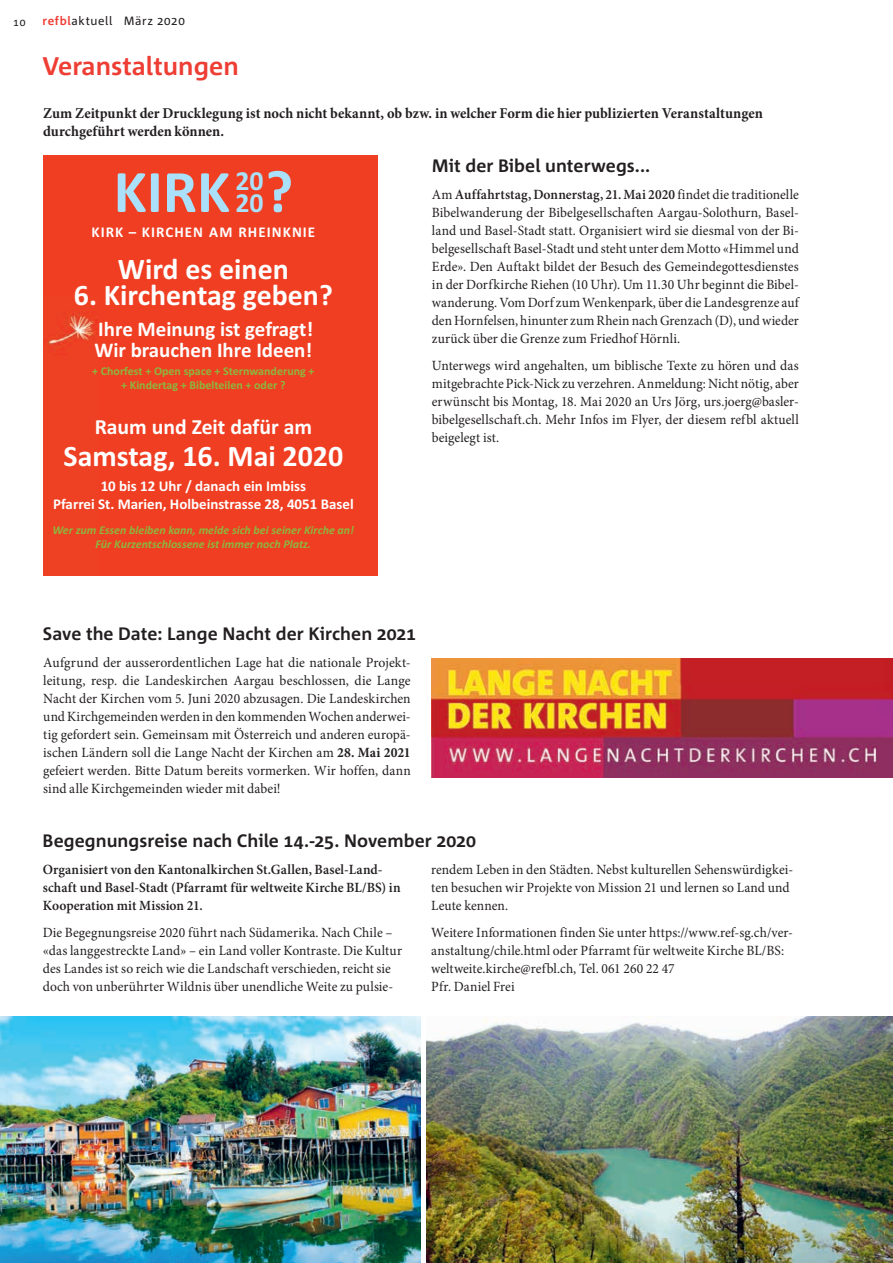
<style>
.page{position:relative;width:893px;height:1263px;background:#fff}
.page>*{position:absolute;margin:0;border:0;box-sizing:border-box;transform-origin:0 0}
.t1{font:700 60.75px "Calibri";color:#aae0f9}
.t2{font:700 29.85px "Calibri";color:#fff}
.t3{font:700 27.75px "Calibri";color:#aae0f9}
.t4{font:700 25.5px "Corpid C1";color:#ee3e34}
.t5{font:700 21.75px "Calibri";color:#fff}
.t6{font:700 21px/21px "Calibri";color:#fff}
.t7{font:700 18px "Corpid C1";color:#231f20}
.t8{font:700 15px/18px "Minion Pro";color:#231f20;scale:.96 1}
.t9{font:700 15px/18px "Calibri";color:#fff;text-align:center}
.t10{font:700 15px "Calibri";letter-spacing:.07em;color:#fff}
.t11{font:14.1px/18px "Minion Pro";letter-spacing:.005em;color:#231f20;scale:.96 1}
.t12{font:14.1px/18px "Minion Pro";letter-spacing:.005em;color:#231f20;text-align:justify}
.t13{font:600 14.1px/18px "Minion Pro";letter-spacing:.005em;color:#231f20;scale:.96 1}
.t14{font:italic 700 12px/14.4px "Calibri";color:#8eb63e;text-align:center}
.t15{font:700 12px/14.4px "Calibri";color:#8eb63e;text-align:center}
.t16{font:12px "Corpid C1";letter-spacing:.05em;color:#231f20}
.t17{font:10.5px "Corpid C1";color:#231f20}
.s1{font-weight:700;color:#ee3e34}
.s2{font-weight:600}
.s3{font-weight:700}
</style>
<div class="page">
<img style="left:427px;top:1016px;width:466px;height:247px">
<div style="left:43px;top:155px;width:335px;height:421px;background:#ef3e22"></div>
<img style="left:47px;top:311px;width:50px;height:37px">
<img style="left:0;top:1016px;width:421px;height:247px">
<img style="left:432px;top:658px;width:461px;height:119px">
<p class="t17" style="left:13px;top:15px;width:14px">10</p>
<p class="t16" style="left:43px;top:14px;width:144px"><span class="s1">refbl</span>aktuell März 2020</p>
<h3 class="t4" style="left:43px;top:50px;width:198px">Veranstaltungen</h3>
<p class="t8" style="left:43px;top:105px;width:751px">Zum Zeitpunkt der Drucklegung ist noch nicht bekannt, ob bzw. in welcher Form die hier publizierten Veranstaltungen durchgeführt werden können.</p>
<h1 class="t1" style="left:114px;top:154px;width:181px">KIRK ?<sup>20</sup></h1>
<h3 class="t3" style="left:235px;top:186px;width:30px">20</h3>
<p class="t10" style="left:92px;top:223px;width:225px">KIRK – KIRCHEN AM RHEINKNIE</p>
<h2 class="t2" style="left:118px;top:250px;width:172px">Wird es einen</h2>
<h2 class="t2" style="left:74px;top:277px;width:260px">6. Kirchentag geben?</h2>
<h3 class="t6" style="left:94px;top:317px;width:220px">Ihre Meinung ist gefragt!<br>Wir brauchen Ihre Ideen!</h3>
<p class="t15" style="left:92px;top:363px;width:224px">+ Chorfest + Open space + Sternwanderung + + Kindertag + Bibelteilen + oder ?</p>
<h3 class="t5" style="left:95px;top:413px;width:219px">Raum und Zeit dafür am</h3>
<h2 class="t2" style="left:64px;top:438px;width:281px">Samstag, 16. Mai 2020</h2>
<p class="t9" style="left:53px;top:476px;width:302px">10 bis 12 Uhr / danach ein Imbiss<br>Pfarrei St. Marien, Holbeinstrasse 28, 4051 Basel</p>
<p class="t14" style="left:53px;top:522px;width:303px">Wer zum Essen bleiben kann, melde sich bei seiner Kirche an!<br>Für Kurzentschlossene ist immer noch Platz.</p>
<p class="t7" style="left:432px;top:155px;width:220px">Mit der Bibel unterwegs...</p>
<p class="t11" style="left:432px;top:186px;width:384px;text-align:justify">Am <span class="s2">Auffahrtstag, Donnerstag, 21. Mai 2020</span> findet die traditionelle Bibelwanderung der Bibelgesellschaften Aargau-Solothurn, Basel&shy;land und Basel-Stadt statt. Organisiert wird sie diesmal von der Bi&shy;belgesellschaft Basel-Stadt und steht unter dem Motto «Himmel und Erde». Den Auftakt bildet der Besuch des Gemeindegottesdienstes in der Dorfkirche Riehen (10 Uhr). Um 11.30 Uhr beginnt die Bibel&shy;wanderung. Vom Dorf zum Wenkenpark, über die Landesgrenze auf den Hornfelsen, hinunter zum Rhein nach Grenzach (D), und wieder zurück über die Grenze zum Friedhof Hörnli.</p>
<p class="t11" style="left:432px;top:357px;width:384px;text-align:justify">Unterwegs wird angehalten, um biblische Texte zu hören und das mitgebrachte Pick-Nick zu verzehren. Anmeldung: Nicht nötig, aber erwünscht bis Montag, 18. Mai 2020 an Urs Jörg, urs.joerg@basler&shy;bibelgesellschaft.ch. Mehr Infos im Flyer, der diesem refbl aktuell beigelegt ist.</p>
<p class="t7" style="left:43px;top:623px;width:375px">Save the Date: Lange Nacht der Kirchen 2021</p>
<p class="t12" style="left:43px;top:654px;width:369px">Aufgrund der ausserordentlichen Lage hat die nationale Projekt&shy;leitung, resp. die Landeskirchen Aargau beschlossen, die Lange Nacht der Kirchen vom 5. Juni 2020 abzusagen. Die Landeskirchen und Kirchgemeinden werden in den kommenden Wochen anderwei&shy;tig gefordert sein. Gemeinsam mit Österreich und anderen europä&shy;ischen Ländern soll die Lange Nacht der Kirchen am <span class="s3">28. Mai 2021 </span>gefeiert werden. Bitte Datum bereits vormerken. Wir hoffen, dann sind alle Kirchgemeinden wieder mit dabei!</p>
<p class="t7" style="left:43px;top:830px;width:435px">Begegnungsreise nach Chile 14.-25. November 2020</p>
<p class="t13" style="left:43px;top:861px;width:374px">Organisiert von den Kantonalkirchen St.Gallen, Basel-Land&shy;schaft und Basel-Stadt (Pfarramt für weltweite Kirche BL/BS) in<br>Kooperation mit Mission 21.</p>
<p class="t11" style="left:43px;top:924px;width:376px">Die Begegnungsreise 2020 führt nach Südamerika. Nach Chile – «das langgestreckte Land» – ein Land voller Kontraste. Die Kultur des Landes ist so reich wie die Landschaft verschieden, reicht sie doch von unberührter Wildnis über unendliche Weite zu pulsie-</p>
<p class="t11" style="left:431px;top:861px;width:378px">rendem Leben in den Städten. Nebst kulturellen Sehenswürdigkei&shy;ten besuchen wir Projekte von Mission 21 und lernen so Land und<br>Leute kennen.</p>
<p class="t11" style="left:431px;top:924px;width:378px">Weitere Informationen finden Sie unter https://www.ref-sg.ch/ver&shy;anstaltung/chile.html oder Pfarramt für weltweite Kirche BL/BS: weltweite.kirche@refbl.ch, Tel. 061 260 22 47<br>Pfr. Daniel Frei</p>
</div>
